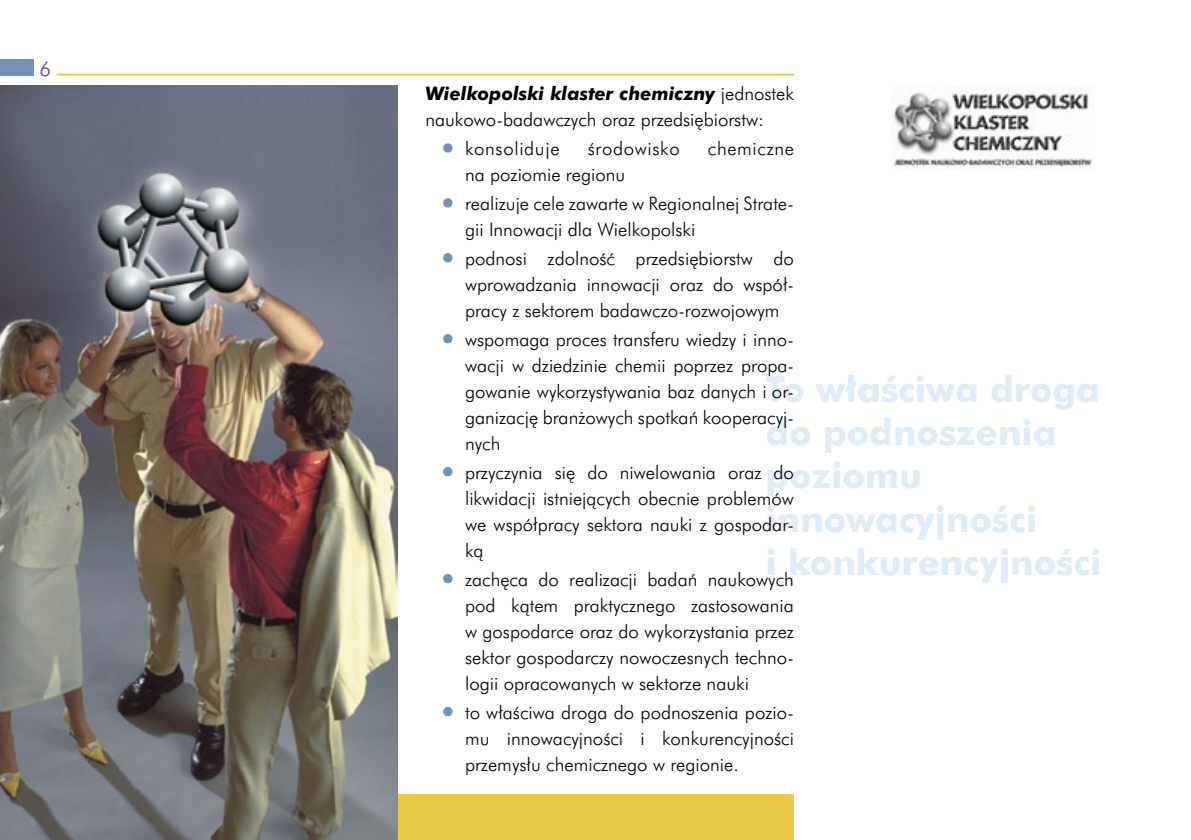
<style>
.page{position:relative;width:1191px;height:840px;background:#fff}
.page>*{position:absolute;margin:0;border:0;box-sizing:border-box;transform-origin:0 0}
.t1{font:36px/43.2px "Futura PL Bold A";color:#e0ecf7}
.t2{font:20px "Futura Lt PL Regular A";color:#3a4592}
.t3{font:18.6px/26px "Futura Lt PL Regular A";color:#000;text-align:justify}
.t4{font:18.6px "Futura PL Bold Italic A";color:#000}
.t5{font:18.6px "Futura Lt PL Regular A";letter-spacing:.035em;color:#000}
.s1{font-family:"Futura Lt PL Regular A"}
.s2{color:#7292bc}
</style>
<div class="page">
<div style="left:0;top:59px;width:34px;height:17px;background:#7292bc"></div>
<div style="left:0;top:794px;width:794px;height:45px;background:#eac948"></div>
<img style="left:893px;top:85px;width:200px;height:84px">
<hr style="left:57px;top:74px;width:737px;height:2px;background:#eac948">
<div style="left:443px;top:143px;width:9px;height:10px;border:4px solid #7292bc;border-radius:50%"></div>
<div style="left:443px;top:198px;width:9px;height:9px;border:4px solid #7292bc;border-radius:50%"></div>
<div style="left:443px;top:253px;width:9px;height:9px;border:4px solid #7292bc;border-radius:50%"></div>
<div style="left:443px;top:334px;width:9px;height:9px;border:4px solid #7292bc;border-radius:50%"></div>
<div style="left:443px;top:466px;width:9px;height:10px;border:4px solid #7292bc;border-radius:50%"></div>
<div style="left:443px;top:573px;width:9px;height:10px;border:4px solid #7292bc;border-radius:50%"></div>
<div style="left:443px;top:706px;width:9px;height:10px;border:4px solid #7292bc;border-radius:50%"></div>
<img style="left:0;top:85px;width:397px;height:754px">
<p class="t2" style="left:40px;top:56px;width:13px">6</p>
<p class="t4" style="left:425px;top:82px;width:370px">Wielkopolski klaster chemiczny <span class="s1">jednostek</span></p>
<p class="t3" style="left:425px;top:106px;width:340px">naukowo-badawczych oraz przedsiębiorstw:</p>
<p class="t5" style="left:442px;top:137px;width:119px"><span class="s2">•</span> konsoliduje</p>
<p class="t5" style="left:588px;top:137px;width:93px">środowisko</p>
<p class="t5" style="left:708px;top:137px;width:88px">chemiczne</p>
<p class="t3" style="left:465px;top:161px;width:162px">na poziomie regionu</p>
<p class="t3" style="left:465px;top:190px;width:330px;text-indent:-23px"><span class="s2">•</span> realizuje cele zawarte w Regionalnej Strate&shy;gii Innowacji dla Wielkopolski</p>
<p class="t3" style="left:465px;top:245px;width:330px;text-indent:-23px"><span class="s2">•</span> podnosi zdolność przedsiębiorstw do wprowadzania innowacji oraz do współ&shy;pracy z sektorem badawczo-rozwojowym</p>
<p class="t3" style="left:465px;top:325px;width:330px;text-indent:-23px"><span class="s2">•</span> wspomaga proces transferu wiedzy i inno&shy;wacji w dziedzinie chemii poprzez propa&shy;gowanie wykorzystywania baz danych i or&shy;ganizację branżowych spotkań kooperacyj&shy;nych</p>
<p class="t3" style="left:465px;top:458px;width:330px;text-indent:-23px"><span class="s2">•</span> przyczynia się do niwelowania oraz do likwidacji istniejących obecnie problemów we współpracy sektora nauki z gospodar&shy;ką</p>
<p class="t3" style="left:465px;top:565px;width:330px;text-indent:-23px"><span class="s2">•</span> zachęca do realizacji badań naukowych pod kątem praktycznego zastosowania w gospodarce oraz do wykorzystania przez sektor gospodarczy nowoczesnych techno&shy;logii opracowanych w sektorze nauki</p>
<p class="t3" style="left:465px;top:698px;width:330px;text-indent:-23px"><span class="s2">•</span> to właściwa droga do podnoszenia pozio&shy;mu innowacyjności i konkurencyjności przemysłu chemicznego w regionie.</p>
<h1 class="t1" style="left:765px;top:367px;width:337px">To właściwa droga do podnoszenia poziomu innowacyjności<br>i konkurencyjności</h1>
</div>
